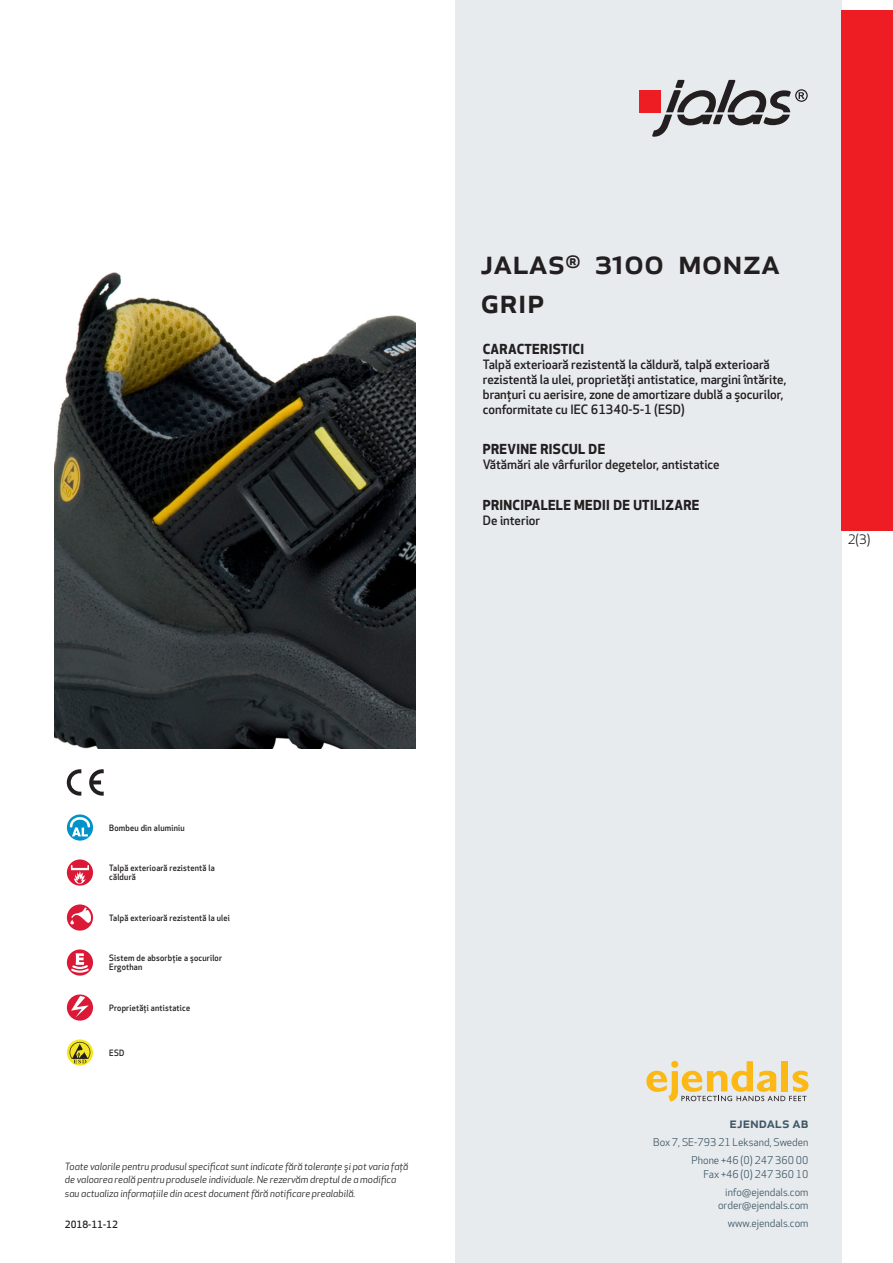
<style>
.page{position:relative;width:893px;height:1263px;background:#fff}
.page>*{position:absolute;margin:0;border:0;box-sizing:border-box;transform-origin:0 0}
.prodname{font:500 34.5px/39px "Apex New";color:#231f20}
.t1{font:500 15px "Apex New";color:#405968}
.Funktion_body{font:700 13.5px "Apex New";letter-spacing:.025em;color:#231f20}
.t2{font:12.75px "Apex New";color:#231f20}
.Funktion_body-2{font:500 12.6px/15px "Apex New";color:#231f20}
.t3{font:10.5px/18px "Apex New";color:#405968;text-align:right}
.t4{font:italic 9.75px/13.5px "Apex New";color:#231f20}
.Sidfot_datum{font:500 9.75px "Apex New";color:#231f20}
.Artikel{font:500 8.55px/9px "Apex New";letter-spacing:.025em;color:#231f20;scale:.95 1}
</style>
<div class="page">
<div style="left:455px;top:0;width:387px;height:1263px;background:#e8ebee"></div>
<svg style="left:646px;top:1061px;width:162px;height:40px"></svg>
<div style="left:842px;top:11px;width:51px;height:520px;background:#ee1d23"></div>
<div style="left:639px;top:90px;width:22px;height:22px;background:#ee1d23"></div>
<svg style="left:652px;top:80px;width:156px;height:57px"></svg>
<svg style="left:67px;top:814px;width:26px;height:27px"></svg>
<svg style="left:70px;top:817px;width:20px;height:19px"></svg>
<svg style="left:67px;top:859px;width:26px;height:27px"></svg>
<svg style="left:71px;top:865px;width:18px;height:19px"></svg>
<svg style="left:67px;top:904px;width:26px;height:27px"></svg>
<svg style="left:70px;top:907px;width:21px;height:17px"></svg>
<svg style="left:67px;top:949px;width:26px;height:27px"></svg>
<svg style="left:69px;top:953px;width:22px;height:21px"></svg>
<svg style="left:67px;top:994px;width:26px;height:27px"></svg>
<svg style="left:71px;top:996px;width:18px;height:21px"></svg>
<svg style="left:67px;top:1039px;width:26px;height:26px"></svg>
<svg style="left:70px;top:1042px;width:20px;height:21px"></svg>
<svg style="left:89px;top:769px;width:15px;height:27px"></svg>
<svg style="left:67px;top:769px;width:14px;height:27px"></svg>
<img style="left:54px;top:272px;width:361px;height:476px">
<p class="prodname" style="left:480px;top:241px;width:299px">JALAS<sup>®</sup> 3100 Monza<br>Grip</p>
<p class="Funktion_body" style="left:483px;top:339px;width:103px">CARACTERISTICI</p>
<p class="Funktion_body-2" style="left:483px;top:356px;width:305px">Talpă exterioară rezistentă la căldură, talpă exterioară rezistentă la ulei, proprietăţi antistatice, margini întărite, branțuri cu aerisire, zone de amortizare dublă a şocurilor, conformitate cu IEC 61340-5-1 (ESD)</p>
<p class="Funktion_body" style="left:483px;top:440px;width:124px">PREVINE RISCUL DE</p>
<p class="Funktion_body-2" style="left:483px;top:457px;width:238px">Vătămări ale vârfurilor degetelor, antistatice</p>
<p class="Funktion_body" style="left:483px;top:495px;width:218px">PRINCIPALELE MEDII DE UTILIZARE</p>
<p class="Funktion_body-2" style="left:483px;top:513px;width:59px">De interior</p>
<p class="t2" style="left:848px;top:531px;width:24px">2(3)</p>
<p class="Artikel" style="left:109px;top:823px;width:81px">Bombeu din aluminiu</p>
<p class="Artikel" style="left:109px;top:864px;width:113px">Talpă exterioară rezistentă la căldură</p>
<p class="Artikel" style="left:109px;top:913px;width:129px">Talpă exterioară rezistentă la ulei</p>
<p class="Artikel" style="left:109px;top:954px;width:120px">Sistem de absorbţie a şocurilor<br>Ergothan</p>
<p class="Artikel" style="left:109px;top:1003px;width:87px">Proprietăţi antistatice</p>
<p class="Artikel" style="left:109px;top:1048px;width:17px">ESD</p>
<p class="t4" style="left:65px;top:1159px;width:345px">Toate valorile pentru produsul specificat sunt indicate fără toleranţe şi pot varia faţă de valoarea reală pentru produsele individuale. Ne rezervăm dreptul de a modifica sau actualiza informaţiile din acest document fără notificare prealabilă.</p>
<p class="Sidfot_datum" style="left:65px;top:1218px;width:54px">2018-11-12</p>
<p class="t1" style="left:729px;top:1113px;width:80px">ejendals ab</p>
<p class="t3" style="left:653px;top:1133px;width:157px">Box 7, SE-793 21 Leksand, Sweden<br>Phone +46 (0) 247 360 00</p>
<p class="t3" style="left:703px;top:1165px;width:107px">Fax +46 (0) 247 360 10 info@ejendals.com</p>
<p class="t3" style="left:718px;top:1196px;width:92px">order@ejendals.com</p>
<p class="t3" style="left:728px;top:1215px;width:82px">www.ejendals.com</p>
</div>
